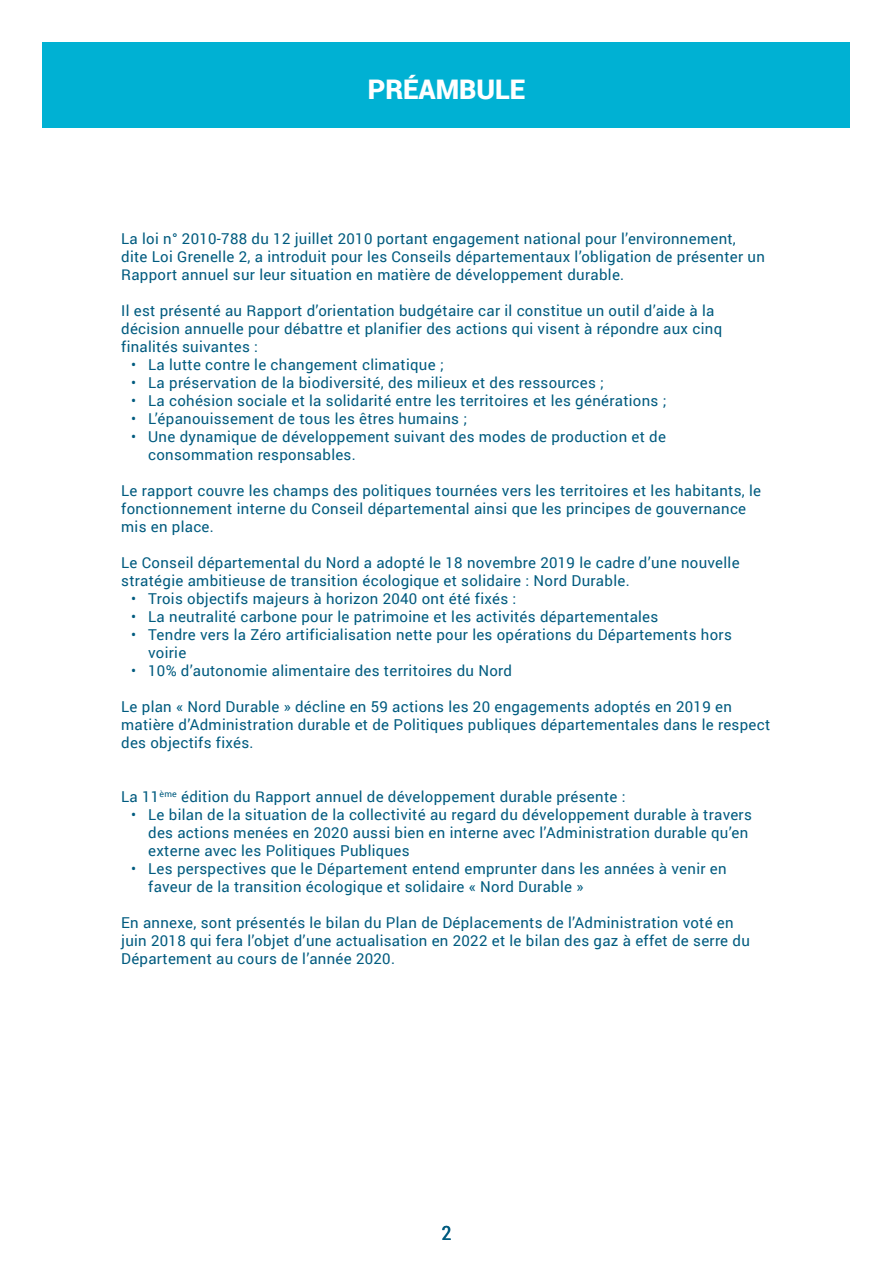
<style>
.page{position:relative;width:893px;height:1263px;background:#fff}
.page>*{position:absolute;margin:0;border:0;box-sizing:border-box;transform-origin:0 0}
.t1{font:900 27px "Roboto";color:#fff}
.t2{font:condensed 19.5px "Roboto";color:#005b7f}
.t3{font:15px/18px "Roboto";letter-spacing:.02em;color:#005b7f}
</style>
<div class="page">
<div style="left:43px;top:43px;width:807px;height:85px;background:#00b1d3"></div>
<p class="t1" style="left:368px;top:71px;width:159px">PRÉAMBULE</p>
<p class="t3" style="left:121px;top:229px;width:645px">La loi n° 2010-788 du 12 juillet 2010 portant engagement national pour l’environnement, dite Loi Grenelle 2, a introduit pour les Conseils départementaux l’obligation de présenter un<br>Rapport annuel sur leur situation en matière de développement durable.</p>
<p class="t3" style="left:121px;top:301px;width:602px">Il est présenté au Rapport d’orientation budgétaire car il constitue un outil d’aide à la décision annuelle pour débattre et planifier des actions qui visent à répondre aux cinq finalités suivantes :</p>
<p class="t3" style="left:131px;top:355px;width:314px">• La lutte contre le changement climatique ;</p>
<p class="t3" style="left:131px;top:373px;width:474px">• La préservation de la biodiversité, des milieux et des ressources ;</p>
<p class="t3" style="left:131px;top:391px;width:537px">• La cohésion sociale et la solidarité entre les territoires et les générations ;</p>
<p class="t3" style="left:131px;top:409px;width:337px">• L’épanouissement de tous les êtres humains ;</p>
<p class="t3" style="left:148px;top:427px;width:519px;text-indent:-17px">• Une dynamique de développement suivant des modes de production et de consommation responsables.</p>
<p class="t3" style="left:121px;top:481px;width:641px">Le rapport couvre les champs des politiques tournées vers les territoires et les habitants, le fonctionnement interne du Conseil départemental ainsi que les principes de gouvernance mis en place.</p>
<p class="t3" style="left:121px;top:553px;width:620px">Le Conseil départemental du Nord a adopté le 18 novembre 2019 le cadre d’une nouvelle stratégie ambitieuse de transition écologique et solidaire : Nord Durable.</p>
<p class="t3" style="left:131px;top:589px;width:387px">• Trois objectifs majeurs à horizon 2040 ont été fixés :</p>
<p class="t3" style="left:131px;top:607px;width:529px">• La neutralité carbone pour le patrimoine et les activités départementales</p>
<p class="t3" style="left:148px;top:625px;width:585px;text-indent:-17px">• Tendre vers la Zéro artificialisation nette pour les opérations du Départements hors voirie</p>
<p class="t3" style="left:131px;top:661px;width:382px">• 10% d’autonomie alimentaire des territoires du Nord</p>
<p class="t3" style="left:121px;top:697px;width:651px">Le plan « Nord Durable » décline en 59 actions les 20 engagements adoptés en 2019 en matière d’Administration durable et de Politiques publiques départementales dans le respect des objectifs fixés.</p>
<p class="t3" style="left:121px;top:787px;width:506px">La 11<sup>ème</sup> édition du Rapport annuel de développement durable présente :</p>
<p class="t3" style="left:148px;top:805px;width:605px;text-indent:-17px">• Le bilan de la situation de la collectivité au regard du développement durable à travers des actions menées en 2020 aussi bien en interne avec l’Administration durable qu’en externe avec les Politiques Publiques</p>
<p class="t3" style="left:148px;top:859px;width:580px;text-indent:-17px">• Les perspectives que le Département entend emprunter dans les années à venir en faveur de la transition écologique et solidaire « Nord Durable »</p>
<p class="t3" style="left:121px;top:913px;width:630px">En annexe, sont présentés le bilan du Plan de Déplacements de l’Administration voté en juin 2018 qui fera l’objet d’une actualisation en 2022 et le bilan des gaz à effet de serre du<br>Département au cours de l’année 2020.</p>
<h2 class="t2" style="left:441px;top:1219px;width:12px">2</h2>
</div>
